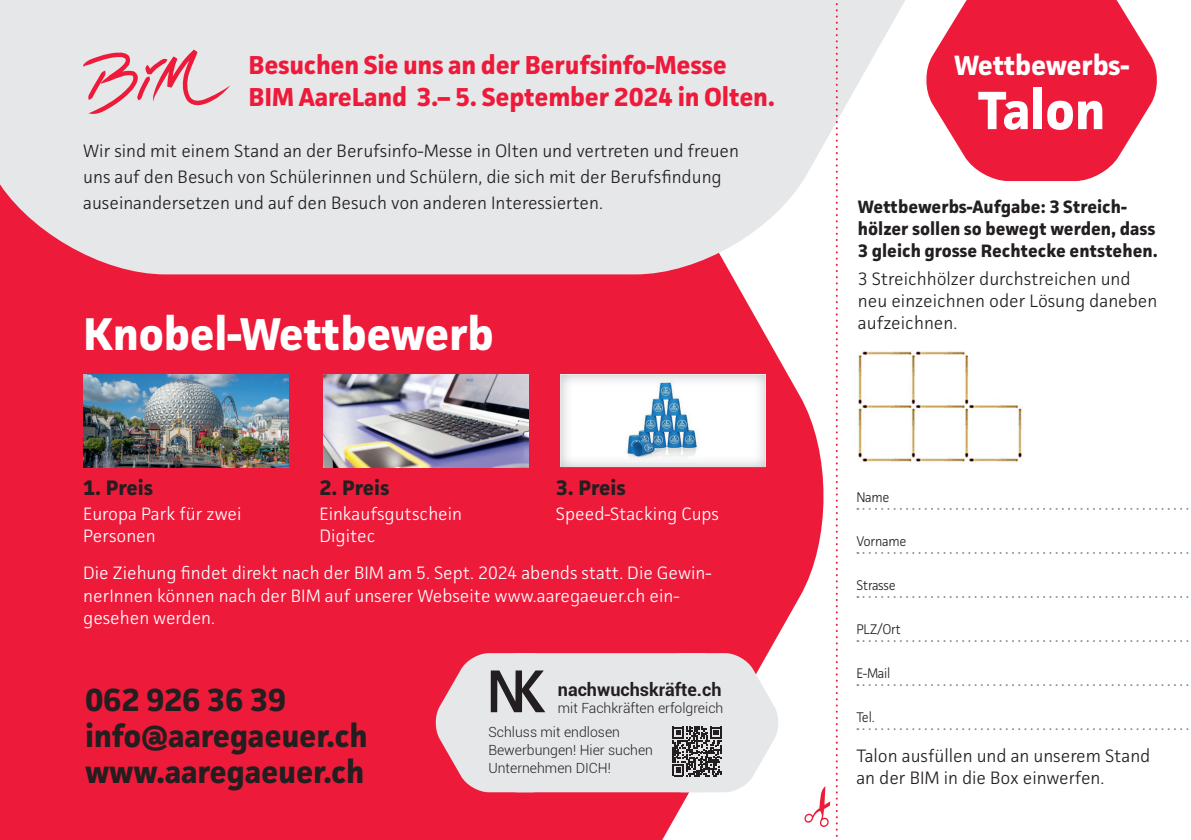
<style>
.page{position:relative;width:1191px;height:840px;background:#fff}
.page>*{position:absolute;margin:0;border:0;box-sizing:border-box;transform-origin:0 0}
.t1{font:700 54px "Facit";letter-spacing:-.01em;color:#fff}
.t2{font:700 46px "Facit";letter-spacing:-.01em;color:#fff}
.t3{font:700 32px/36px "Facit";letter-spacing:-.01em;color:#231f20}
.t4{font:700 28px "Facit";letter-spacing:-.02em;color:#fff}
.t5{font:700 26px/32px "Facit";letter-spacing:-.01em;color:#ed1a3a}
.t6{font:700 21px "Facit";color:#231f20}
.t7{font:300 18px/22px "Facit";color:#231f20}
.t8{font:300 18px/22.4px "Facit";color:#fff}
.t9{font:700 18px/22px "Facit";color:#231f20}
.t10{font:700 18px "Roboto";color:#231f20}
.t11{font:300 14px/23.8px "Roboto";color:#231f20}
.t12{font:300 14px "Facit";letter-spacing:-.02em;color:#231f20;scale:.95 1}
</style>
<div class="page">
<div style="left:0;top:274px;width:804px;height:565px;background:#ed1a3a"></div>
<svg style="left:0;top:0;width:1075px;height:274px;fill:#e6e7e9"></svg>
<svg style="left:924px;top:0;width:233px;height:181px;fill:#ed1a3a"></svg>
<div style="left:499px;top:652px;width:221px;height:139px;background:#e6e7e9;border-radius:18px"></div>
<img style="left:83px;top:374px;width:205px;height:93px">
<img style="left:323px;top:374px;width:205px;height:93px">
<svg style="left:804px;top:0;width:33px;height:837px"></svg>
<img style="left:858px;top:351px;width:164px;height:111px">
<svg style="left:857px;top:508px;width:332px;height:1px"></svg>
<svg style="left:857px;top:552px;width:332px;height:1px"></svg>
<svg style="left:857px;top:596px;width:332px;height:1px"></svg>
<svg style="left:857px;top:640px;width:332px;height:1px"></svg>
<svg style="left:857px;top:684px;width:332px;height:1px"></svg>
<svg style="left:857px;top:728px;width:332px;height:1px"></svg>
<img style="left:560px;top:374px;width:205px;height:93px">
<img style="left:619px;top:380px;width:87px;height:81px">
<svg style="left:83px;top:47px;width:147px;height:67px;background:#e7bfc7"></svg>
<svg style="left:434px;top:652px;width:152px;height:139px"></svg>
<svg style="left:628px;top:652px;width:151px;height:139px"></svg>
<h3 class="t5" style="left:248px;top:49px;width:528px">Besuchen Sie uns an der Berufsinfo-Messe<br>BIM AareLand 3.– 5. September 2024 in Olten.</h3>
<p class="t7" style="left:83px;top:137px;width:657px;line-height:26px">Wir sind mit einem Stand an der Berufsinfo-Messe in Olten und vertreten und freuen uns auf den Besuch von Schülerinnen und Schülern, die sich mit der Berufs findung auseinandersetzen und auf den Besuch von anderen Interessierten.</p>
<h2 class="t2" style="left:83px;top:305px;width:412px">Knobel-Wettbewerb</h2>
<p class="t6" style="left:83px;top:474px;width:71px">1. Preis</p>
<p class="t8" style="left:83px;top:502px;width:160px">Europa Park für zwei<br>Personen</p>
<p class="t6" style="left:319px;top:474px;width:71px">2. Preis</p>
<p class="t8" style="left:319px;top:502px;width:144px">Einkaufsgutschein<br>Digitec</p>
<p class="t6" style="left:556px;top:474px;width:71px">3. Preis</p>
<p class="t8" style="left:556px;top:502px;width:165px">Speed-Stacking Cups</p>
<p class="t8" style="left:83px;top:561px;width:630px">Die Ziehung findet direkt nach der BIM am 5. Sept. 2024 abends statt. Die Gewin&shy;nerInnen können nach der BIM auf unserer Webseite www.aaregaeuer.ch ein&shy;gesehen werden.</p>
<h3 class="t3" style="left:85px;top:680px;width:284px">062 926 36 39 info@aaregaeuer.ch www.aaregaeuer.ch</h3>
<p class="t10" style="left:558px;top:677px;width:165px">nachwuchskräfte.ch</p>
<p class="t11" style="left:488px;top:695px;width:236px;text-indent:69px">mit Fachkräften erfolgreich<br>Schluss mit endlosen</p>
<p class="t11" style="left:488px;top:740px;width:166px;line-height:18px">Bewerbungen! Hier suchen<br>Unter nehmen DICH!</p>
<h3 class="t4" style="left:954px;top:48px;width:177px">Wettbewerbs-</h3>
<h1 class="t1" style="left:977px;top:77px;width:129px">Talon</h1>
<p class="t9" style="left:858px;top:195px;width:301px">Wettbewerbs-Aufgabe: 3 Streich&shy;hölzer sollen so bewegt werden, dass<br>3 gleich grosse Rechtecke entstehen.</p>
<p class="t7" style="left:858px;top:267px;width:301px">3 Streichhölzer durchstreichen und neu einzeichnen oder Lösung daneben aufzeichnen.</p>
<p class="t12" style="left:856px;top:488px;width:37px">Name</p>
<p class="t12" style="left:856px;top:532px;width:54px">Vorname</p>
<p class="t12" style="left:856px;top:576px;width:43px">Strasse</p>
<p class="t12" style="left:856px;top:620px;width:48px">PLZ/Ort</p>
<p class="t12" style="left:856px;top:664px;width:37px">E-Mail</p>
<p class="t12" style="left:856px;top:708px;width:21px">Tel.</p>
<p class="t7" style="left:856px;top:744px;width:295px">Talon ausfüllen und an unserem Stand an der BIM in die Box einwerfen.</p>
</div>
